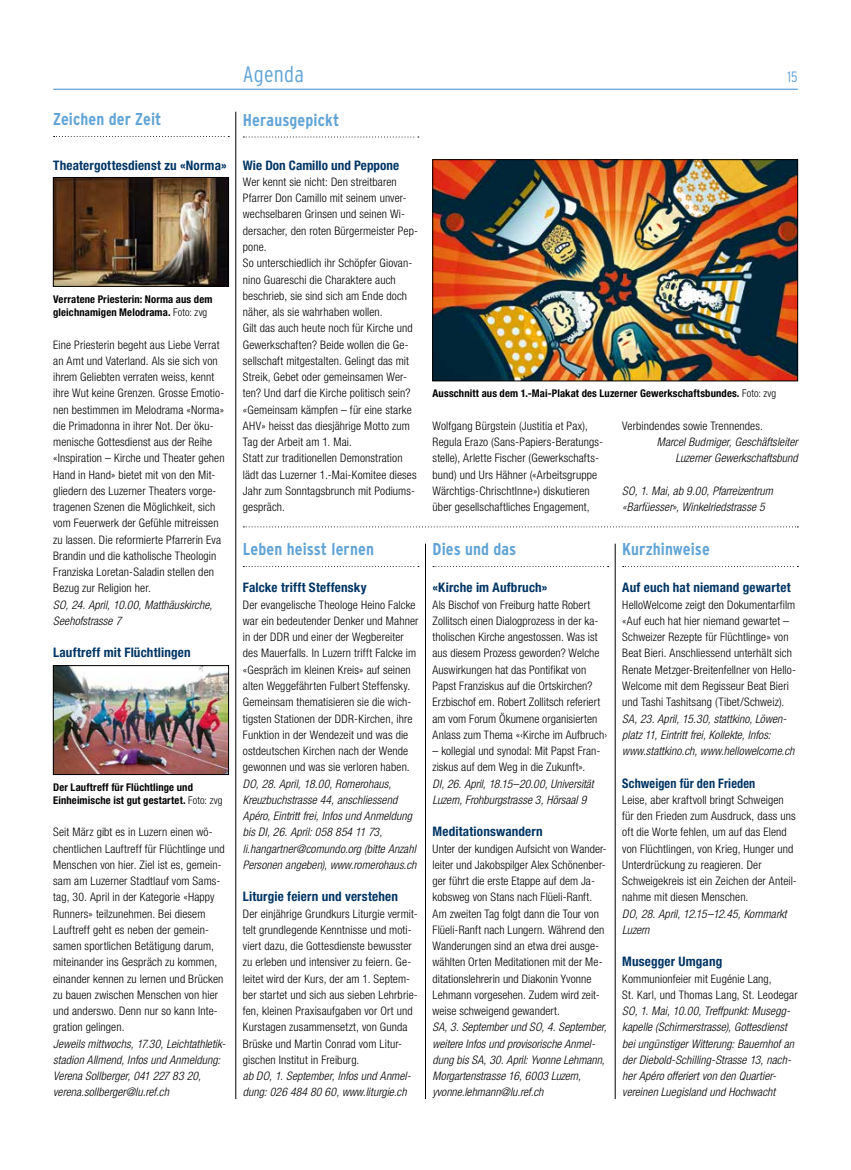
<style>
.page{position:relative;width:851px;height:1170px;background:#fff}
.page>*{position:absolute;margin:0;border:0;box-sizing:border-box;transform-origin:0 0}
.t1{font:300 condensed 22.5px "Interstate";letter-spacing:.01em;color:#60a4d7}
.t2{font:700 condensed 17.12px "Interstate";letter-spacing:.005em;color:#60a4d7}
.t3{font:300 condensed 15px "Interstate";color:#60a4d7}
.t4{font:700 condensed 13.12px "Helvetica Neue LT Std";letter-spacing:.01em;color:#003564}
.t5{font:700 condensed 13.12px "Helvetica Neue LT Std";letter-spacing:.01em;color:#003564;scale:.93 1}
.t6{font:300 condensed 11.75px/16.2px "Helvetica Neue LT Std";letter-spacing:.01em;color:#000}
.t7{font:italic 300 condensed 11.75px/16.2px "Helvetica Neue LT Std";letter-spacing:.01em;color:#000}
.t8{font:700 condensed 10.62px/12.8px "Helvetica Neue LT Std";letter-spacing:.015em;color:#000}
.s1{font-weight:300}
</style>
<div class="page">
<hr style="left:53px;top:89px;width:744px;height:1px;background:#60a4d7">
<svg style="left:243px;top:526px;width:555px;height:1px"></svg>
<svg style="left:433px;top:566px;width:175px;height:1px"></svg>
<svg style="left:54px;top:136px;width:175px;height:1px"></svg>
<svg style="left:622px;top:566px;width:176px;height:1px"></svg>
<svg style="left:243px;top:566px;width:176px;height:1px"></svg>
<hr style="left:615px;top:543px;width:1px;height:555px;background:#000">
<hr style="left:425px;top:543px;width:1px;height:555px;background:#000">
<hr style="left:235px;top:112px;width:1px;height:986px;background:#000">
<svg style="left:243px;top:136px;width:176px;height:1px"></svg>
<img style="left:434px;top:161px;width:361px;height:218px">
<div style="left:432px;top:159px;width:365px;height:222px;border:1px solid #000"></div>
<img style="left:55px;top:179px;width:172px;height:105px">
<div style="left:53px;top:177px;width:176px;height:109px;border:1px solid #000"></div>
<img style="left:55px;top:667px;width:172px;height:105px">
<div style="left:53px;top:665px;width:176px;height:109px;border:1px solid #000"></div>
<h2 class="t2" style="left:53px;top:110px;width:110px">Zeichen der Zeit</h2>
<p class="t4" style="left:53px;top:157px;width:175px">Theatergottesdienst zu «Norma»</p>
<p class="t8" style="left:53px;top:293px;width:161px">Verratene Priesterin: Norma aus dem gleichnamigen Melodrama. <span class="s1">Foto: zvg</span></p>
<p class="t6" style="left:53px;top:336px;width:173px">Eine Priesterin begeht aus Liebe Verrat an Amt und Vaterland. Als sie sich von ihrem Geliebten verraten weiss, kennt ihre Wut keine Grenzen. Grosse Emotio&shy;nen bestimmen im Melodrama «Norma» die Primadonna in ihrer Not. Der öku&shy;menische Gottesdienst aus der Reihe «Inspiration – Kirche und Theater gehen Hand in Hand» bietet mit von den Mit&shy;gliedern des Luzerner Theaters vorge&shy;tragenen Szenen die Möglichkeit, sich vom Feuerwerk der Gefühle mitreissen zu lassen. Die reformierte Pfarrerin Eva Brandin und die katholische Theologin Franziska Loretan-Saladin stellen den Bezug zur Religion her.</p>
<p class="t7" style="left:53px;top:596px;width:160px">SO, 24. April, 10.00, Matthäuskirche,<br>Seehofstrasse 7</p>
<p class="t4" style="left:53px;top:644px;width:139px">Lauftreff mit Flüchtlingen</p>
<p class="t8" style="left:53px;top:780px;width:171px">Der Lauftreff für Flüchtlinge und<br>Einheimische ist gut gestartet. <span class="s1">Foto: zvg</span></p>
<p class="t6" style="left:53px;top:823px;width:173px">Seit März gibt es in Luzern einen wö&shy;chentlichen Lauftreff für Flüchtlinge und Menschen von hier. Ziel ist es, gemein&shy;sam am Luzerner Stadtlauf vom Sams&shy;tag, 30. April in der Kategorie «Happy Runners» teilzunehmen. Bei diesem Lauftreff geht es neben der gemein&shy;samen sportlichen Betätigung darum, miteinander ins Gespräch zu kommen, einander kennen zu lernen und Brücken zu bauen zwischen Menschen von hier und anderswo. Denn nur so kann Inte&shy;gration gelingen.</p>
<p class="t7" style="left:53px;top:1035px;width:174px">Jeweils mittwochs, 17.30, Leichtathletik&shy;stadion Allmend, Infos und Anmeldung:<br>Verena Sollberger, 041 227 83 20, verena.sollberger@lu.ref.ch</p>
<h1 class="t1" style="left:243px;top:62px;width:63px">Agenda</h1>
<p class="t3" style="left:787px;top:68px;width:12px">15</p>
<h2 class="t2" style="left:243px;top:110px;width:98px">Herausgepickt</h2>
<p class="t4" style="left:243px;top:157px;width:158px">Wie Don Camillo und Peppone</p>
<p class="t6" style="left:243px;top:173px;width:177px">Wer kennt sie nicht: Den streitbaren Pfarrer Don Camillo mit seinem unver&shy;wechselbaren Grinsen und seinen Wi&shy;dersacher, den roten Bürgermeister Pep&shy;pone.<br>So unterschiedlich ihr Schöpfer Giovan&shy;nino Guareschi die Charaktere auch beschrieb, sie sind sich am Ende doch näher, als sie wahrhaben wollen.<br>Gilt das auch heute noch für Kirche und Gewerkschaften? Beide wollen die Ge&shy;sellschaft mitgestalten. Gelingt das mit Streik, Gebet oder gemeinsamen Wer&shy;ten? Und darf die Kirche politisch sein? «Gemeinsam kämpfen – für eine starke AHV» heisst das diesjährige Motto zum Tag der Arbeit am 1. Mai.<br>Statt zur traditionellen Demonstration lädt das Luzerner 1.-Mai-Komitee dieses Jahr zum Sonntagsbrunch mit Podiums&shy;gespräch.</p>
<h2 class="t2" style="left:243px;top:540px;width:133px">Leben heisst lernen</h2>
<p class="t4" style="left:243px;top:579px;width:125px">Falcke trifft Steffensky</p>
<p class="t6" style="left:243px;top:596px;width:177px">Der evangelische Theologe Heino Falcke war ein bedeutender Denker und Mahner in der DDR und einer der Wegbereiter des Mauerfalls. In Luzern trifft Falcke im «Gespräch im kleinen Kreis» auf seinen alten Weggefährten Fulbert Steffensky.<br>Gemeinsam thematisieren sie die wich&shy;tigsten Stationen der DDR-Kirchen, ihre Funktion in der Wendezeit und was die ostdeutschen Kirchen nach der Wende gewonnen und was sie verloren haben.</p>
<p class="t7" style="left:243px;top:775px;width:175px">DO, 28. April, 18.00, Romerohaus, Kreuzbuchstrasse 44, anschliessend Apéro, Eintritt frei, Infos und Anmeldung bis DI, 26. April: 058 854 11 73, li.hangartner@comundo.org (bitte Anzahl Personen angeben), www.romerohaus.ch</p>
<p class="t4" style="left:243px;top:888px;width:157px">Liturgie feiern und verstehen</p>
<p class="t6" style="left:243px;top:905px;width:176px">Der einjährige Grundkurs Liturgie vermit&shy;telt grundlegende Kenntnisse und moti&shy;viert dazu, die Gottesdienste bewusster zu erleben und intensiver zu feiern. Ge&shy;leitet wird der Kurs, der am 1. Septem&shy;ber startet und sich aus sieben Lehrbrie&shy;fen, kleinen Praxisaufgaben vor Ort und Kurstagen zusammensetzt, von Gunda Brüske und Martin Conrad vom Litur&shy;gischen Institut in Freiburg.</p>
<p class="t7" style="left:243px;top:1068px;width:169px">ab DO, 1. September, Infos und Anmel&shy;dung: 026 484 80 60, www.liturgie.ch</p>
<p class="t8" style="left:432px;top:387px;width:345px">Ausschnitt aus dem 1.-Mai-Plakat des Luzerner Gewerkschaftsbundes. <span class="s1">Foto: zvg</span></p>
<p class="t6" style="left:432px;top:417px;width:172px">Wolfgang Bürgstein (Justitia et Pax), Regula Erazo (Sans-Papiers-Beratungs&shy;stelle), Arlette Fischer (Gewerkschafts&shy;bund) und Urs Hähner («Arbeitsgruppe Wärchtigs-ChrischtInne») diskutieren über gesellschaftliches Engagement,</p>
<p class="t6" style="left:622px;top:417px;width:142px">Verbindendes sowie Trennendes.</p>
<p class="t7" style="left:656px;top:434px;width:142px;text-align:right">Marcel Budmiger, Geschäftsleiter<br>Luzerner Gewerkschaftsbund</p>
<p class="t7" style="left:622px;top:483px;width:152px">SO, 1. Mai, ab 9.00, Pfarreizentrum «Barfüesser», Winkelriedstrasse 5</p>
<h2 class="t2" style="left:432px;top:540px;width:85px">Dies und das</h2>
<p class="t4" style="left:432px;top:579px;width:116px">«Kirche im Aufbruch»</p>
<p class="t6" style="left:432px;top:596px;width:176px">Als Bischof von Freiburg hatte Robert Zollitsch einen Dialogprozess in der ka&shy;tholischen Kirche angestossen. Was ist aus diesem Prozess geworden? Welche Auswirkungen hat das Pontifikat von Papst Franziskus auf die Ortskirchen?<br>Erzbischof em. Robert Zollitsch referiert am vom Forum Ökumene organisierten Anlass zum Thema «‹Kirche im Aufbruch›</p>
<p class="t6" style="left:432px;top:742px;width:169px">– kollegial und synodal: Mit Papst Fran&shy;ziskus auf dem Weg in die Zukunft».</p>
<p class="t7" style="left:432px;top:775px;width:163px">DI, 26. April, 18.15–20.00, Universität<br>Luzern, Frohburgstrasse 3, Hörsaal 9</p>
<p class="t4" style="left:432px;top:823px;width:112px">Meditationswandern</p>
<p class="t6" style="left:432px;top:840px;width:176px">Unter der kundigen Aufsicht von Wander&shy;leiter und Jakobspilger Alex Schönenber&shy;ger führt die erste Etappe auf dem Ja&shy;kobsweg von Stans nach Flüeli-Ranft.<br>Am zweiten Tag folgt dann die Tour von Flüeli-Ranft nach Lungern. Während den Wanderungen sind an etwa drei ausge&shy;wählten Orten Meditationen mit der Me&shy;ditationslehrerin und Diakonin Yvonne Lehmann vorgesehen. Zudem wird zeit&shy;weise schweigend gewandert.</p>
<p class="t7" style="left:432px;top:1019px;width:175px">SA, 3. September und SO, 4. September, weitere Infos und provisorische Anmel&shy;dung bis SA, 30. April: Yvonne Lehmann, Morgartenstrasse 16, 6003 Luzern, yvonne.lehmann@lu.ref.ch</p>
<h2 class="t2" style="left:622px;top:540px;width:89px">Kurzhinweise</h2>
<p class="t4" style="left:622px;top:579px;width:170px">Auf euch hat niemand gewartet</p>
<p class="t6" style="left:622px;top:596px;width:175px">HelloWelcome zeigt den Dokumentarfilm «Auf euch hat hier niemand gewartet – Schweizer Rezepte für Flüchtlinge» von Beat Bieri. Anschliessend unterhält sich Renate Metzger-Breitenfellner von Hello-Welcome mit dem Regisseur Beat Bieri und Tashi Tashitsang (Tibet/Schweiz).</p>
<p class="t7" style="left:622px;top:710px;width:174px">SA, 23. April, 15.30, stattkino, Löwen&shy;platz 11, Eintritt frei, Kollekte, Infos: www.stattkino.ch, www.hellowelcome.ch</p>
<p class="t5" style="left:622px;top:774px;width:145px">Schweigen für den Frieden</p>
<p class="t6" style="left:622px;top:791px;width:176px">Leise, aber kraftvoll bringt Schweigen für den Frieden zum Ausdruck, dass uns oft die Worte fehlen, um auf das Elend von Flüchtlingen, von Krieg, Hunger und Unterdrückung zu reagieren. Der Schweigekreis ist ein Zeichen der Anteil&shy;nahme mit diesen Menschen.</p>
<p class="t7" style="left:622px;top:905px;width:166px">DO, 28. April, 12.15–12.45, Kornmarkt<br>Luzern</p>
<p class="t4" style="left:622px;top:953px;width:101px">Musegger Umgang</p>
<p class="t6" style="left:622px;top:970px;width:177px">Kommunionfeier mit Eugénie Lang,<br>St. Karl, und Thomas Lang, St. Leodegar</p>
<p class="t7" style="left:622px;top:1003px;width:173px">SO, 1. Mai, 10.00, Treffpunkt: Musegg&shy;kapelle (Schirmerstrasse), Gottesdienst bei ungünstiger Witterung: Bauernhof an der Diebold-Schilling-Strasse 13, nach&shy;her Apéro offeriert von den Quartier&shy;vereinen Luegisland und Hochwacht</p>
</div>
